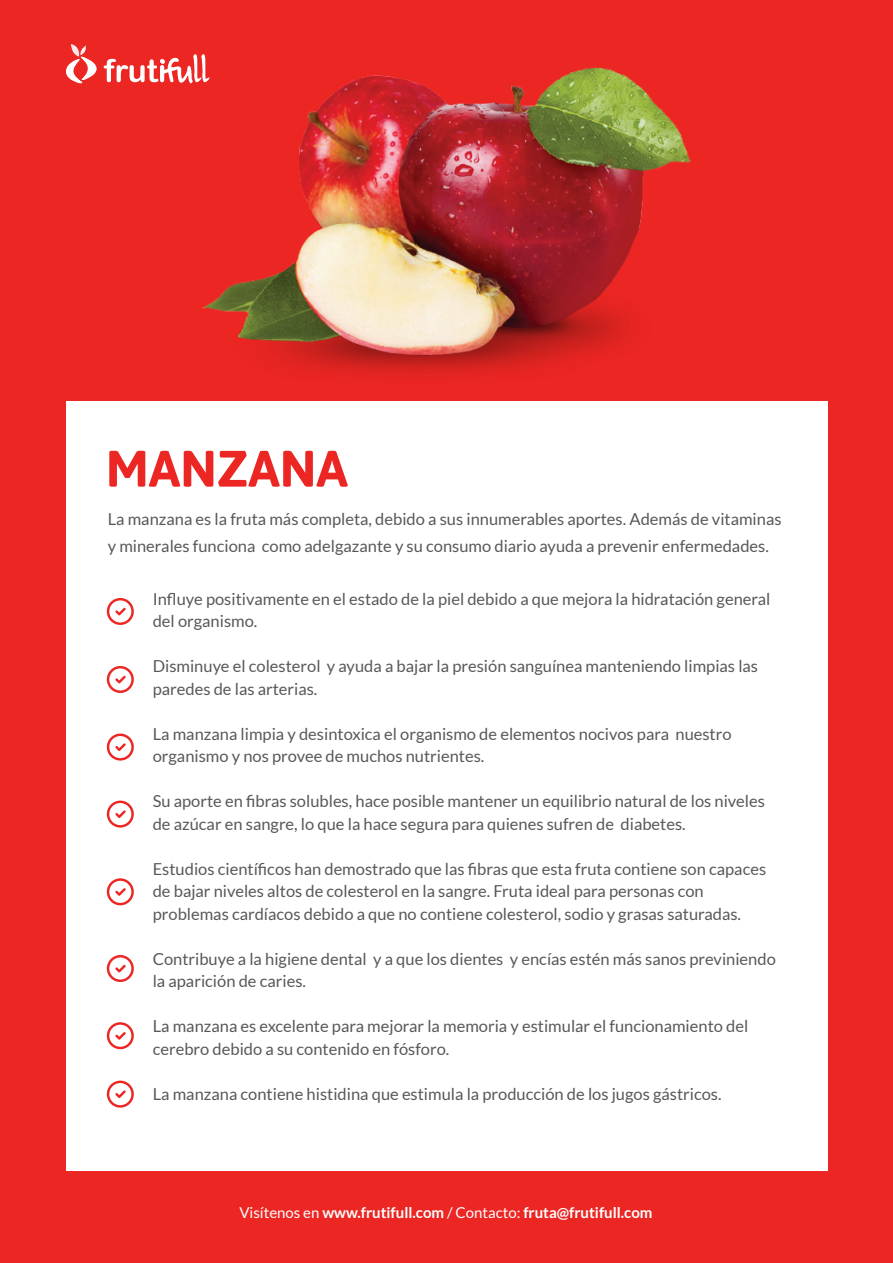
<style>
.page{position:relative;width:893px;height:1263px;background:#eb2623}
.page>*{position:absolute;margin:0;border:0;box-sizing:border-box;transform-origin:0 0}
.t1{font:700 51.15px "Asap";color:#eb2623}
.t2{font:16.5px/22.5px "Lato";color:#57585a}
.t3{font:700 15px "Lato";color:#fff}
.s1{font-weight:400}
</style>
<div class="page">
<div style="left:66px;top:401px;width:761px;height:769px;background:#fff"></div>
<svg style="left:107px;top:598px;width:27px;height:27px"></svg>
<svg style="left:107px;top:666px;width:27px;height:27px"></svg>
<svg style="left:107px;top:733px;width:27px;height:27px"></svg>
<svg style="left:107px;top:800px;width:27px;height:27px"></svg>
<svg style="left:107px;top:878px;width:27px;height:27px"></svg>
<svg style="left:107px;top:955px;width:27px;height:27px"></svg>
<svg style="left:107px;top:1022px;width:27px;height:27px"></svg>
<svg style="left:107px;top:1080px;width:27px;height:27px"></svg>
<svg style="left:66px;top:44px;width:31px;height:40px"></svg>
<svg style="left:104px;top:54px;width:98px;height:29px"></svg>
<img style="left:202px;top:54px;width:489px;height:318px">
<h1 class="t1" style="left:106px;top:439px;width:243px">MANZANA</h1>
<p class="t2" style="left:108px;top:506px;width:675px;line-height:27px">La manzana es la fruta más completa, debido a sus innumerables aportes. Además de vitaminas y minerales funciona como adelgazante y su consumo diario ayuda a prevenir enfermedades.</p>
<p class="t2" style="left:153px;top:587px;width:619px">Influye positivamente en el estado de la piel debido a que mejora la hidratación general del organismo.</p>
<p class="t2" style="left:153px;top:655px;width:607px">Disminuye el colesterol y ayuda a bajar la presión sanguínea manteniendo limpias las paredes de las arterias.</p>
<p class="t2" style="left:153px;top:722px;width:580px">La manzana limpia y desintoxica el organismo de elementos nocivos para nuestro organismo y nos provee de muchos nutrientes.</p>
<p class="t2" style="left:153px;top:790px;width:614px">Su aporte en fibras solubles, hace posible mantener un equilibrio natural de los niveles de azúcar en sangre, lo que la hace segura para quienes sufren de diabetes.</p>
<p class="t2" style="left:153px;top:857px;width:615px">Estudios científicos han demostrado que las fibras que esta fruta contiene son capaces de bajar niveles altos de colesterol en la sangre. Fruta ideal para personas con problemas cardíacos debido a que no contiene colesterol, sodio y grasas saturadas.</p>
<p class="t2" style="left:153px;top:947px;width:625px">Contribuye a la higiene dental y a que los dientes y encías estén más sanos previniendo la aparición de caries.</p>
<p class="t2" style="left:153px;top:1015px;width:597px">La manzana es excelente para mejorar la memoria y estimular el funcionamiento del cerebro debido a su contenido en fósforo.</p>
<p class="t2" style="left:153px;top:1082px;width:570px">La manzana contiene histidina que estimula la producción de los jugos gástricos.</p>
<p class="t3" style="left:239px;top:1204px;width:415px"><span class="s1">Visítenos en</span> www.frutifull.com <span class="s1">/ Contacto:</span> fruta@frutifull.com</p>
</div>
